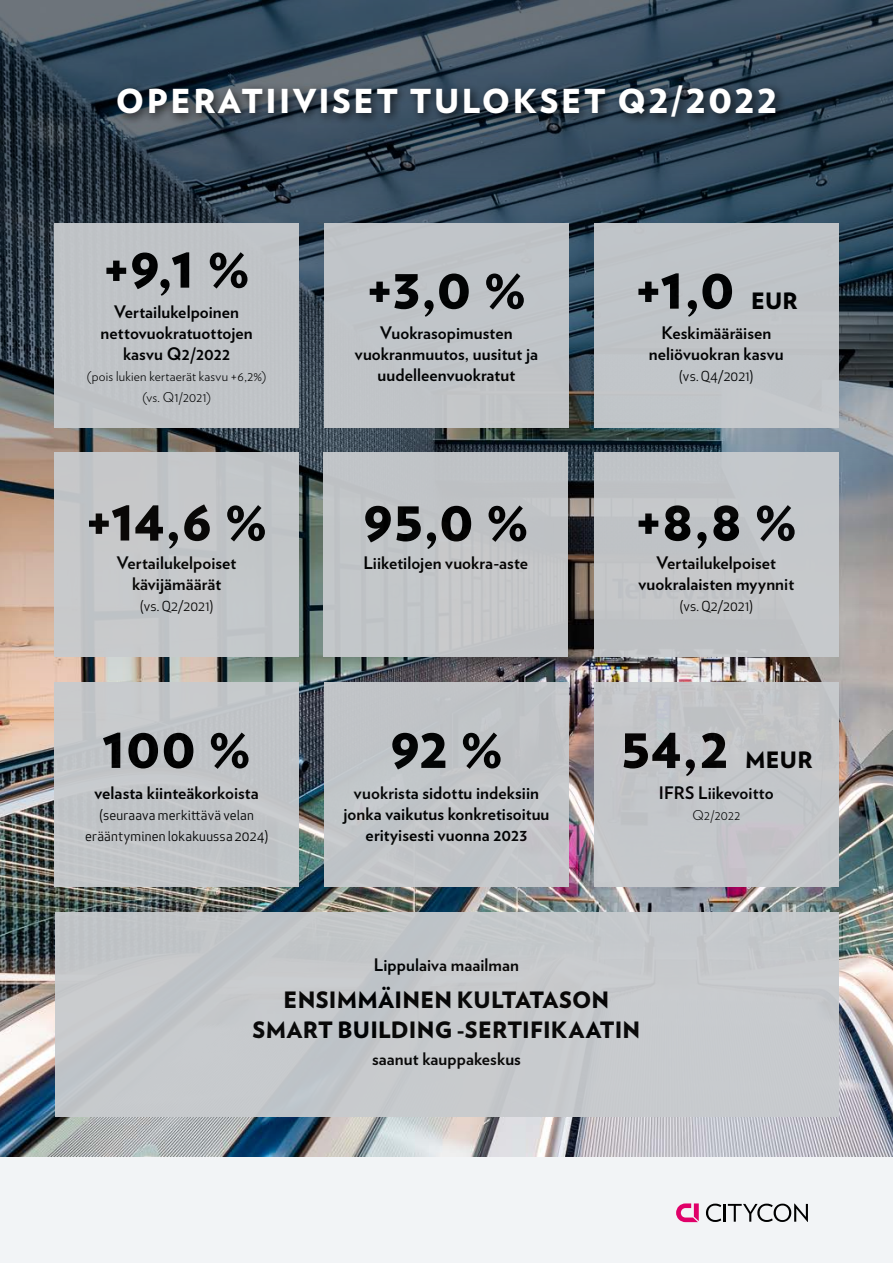
<style>
.page{position:relative;width:893px;height:1263px;background:#f2f4f6}
.page>*{position:absolute;margin:0;border:0;box-sizing:border-box;transform-origin:0 0}
.t1{font:900 58.5px "Verlag";color:#000}
.t2{font:900 33px "Verlag";letter-spacing:.075em;color:#fff}
.t3{font:900 22.5px/30px "Verlag";letter-spacing:.01em;color:#000;text-align:center}
.t4{font:700 17.25px/21px "Verlag";letter-spacing:.005em;color:#000;text-align:center}
.t5{font:13.5px/21px "Apex New";letter-spacing:.015em;color:#000;text-align:center}
.t6{font:300 13.5px/21px "Verlag";letter-spacing:.015em;color:#000;text-align:center}
</style>
<div class="page">
<img style="left:0;top:719px;width:893px;height:438px">
<img style="left:0;top:0;width:893px;height:719px">
<div style="left:112px;top:80px;width:675px;height:48px;background:#000;opacity:.75"></div>
<div style="left:55px;top:223px;width:244px;height:204px;background:#c0c3c7"></div>
<div style="left:324px;top:223px;width:245px;height:204px;background:#c0c4c8"></div>
<div style="left:594px;top:223px;width:244px;height:204px;background:#c0c4c8"></div>
<div style="left:594px;top:453px;width:244px;height:204px;background:#c8cbce"></div>
<div style="left:55px;top:453px;width:244px;height:204px;background:#c8cbce"></div>
<div style="left:594px;top:682px;width:244px;height:204px;background:#c8cbce"></div>
<div style="left:55px;top:913px;width:783px;height:204px;background:#c8cbce"></div>
<div style="left:324px;top:453px;width:244px;height:204px;background:#c1c4c7"></div>
<div style="left:324px;top:682px;width:245px;height:204px;background:#c1c4c7"></div>
<div style="left:55px;top:682px;width:244px;height:204px;background:#c1c4c8"></div>
<svg style="left:676px;top:1203px;width:23px;height:19px"></svg>
<svg style="left:706px;top:1203px;width:102px;height:19px"></svg>
<h2 class="t2" style="left:116px;top:74px;width:663px">OPERATIIVISET TULOKSET Q2/2022</h2>
<h1 class="t1" style="left:103px;top:218px;width:149px">+9,1 %</h1>
<p class="t4" style="left:101px;top:301px;width:154px">Vertailukelpoinen nettovuokratuottojen kasvu Q2/2022</p>
<p class="t6" style="left:87px;top:365px;width:181px">(pois lukien kertaerät kasvu +6,2%) (vs. Q1/2021)</p>
<h1 class="t1" style="left:85px;top:471px;width:184px">+14,6 %</h1>
<p class="t4" style="left:117px;top:551px;width:121px">Vertailukelpoiset kävijämäärät</p>
<p class="t5" style="left:140px;top:596px;width:75px">(vs. Q2/2021)</p>
<h1 class="t1" style="left:102px;top:698px;width:151px">100 %</h1>
<p class="t4" style="left:95px;top:781px;width:166px">velasta kiinteäkorkoista</p>
<p class="t5" style="left:85px;top:804px;width:184px">(seuraava merkittävä velan erääntyminen lokakuussa 2024)</p>
<h1 class="t1" style="left:366px;top:239px;width:162px">+3,0 %</h1>
<p class="t4" style="left:355px;top:322px;width:185px">Vuokrasopimusten vuokranmuutos, uusitut ja uudelleenvuokratut</p>
<h1 class="t1" style="left:362px;top:471px;width:168px">95,0 %</h1>
<p class="t4" style="left:363px;top:551px;width:166px">Liiketilojen vuokra-aste</p>
<h1 class="t1" style="left:389px;top:698px;width:116px">92 %</h1>
<p class="t4" style="left:344px;top:781px;width:207px">vuokrista sidottu indeksiin jonka vaikutus konkretisoituu erityisesti vuonna 2023</p>
<h1 class="t1" style="left:635px;top:239px;width:101px">+1,0</h1>
<h3 class="t3" style="left:751px;top:284px;width:48px">EUR</h3>
<p class="t4" style="left:649px;top:322px;width:136px">Keskimääräisen neliövuokran kasvu</p>
<p class="t5" style="left:679px;top:366px;width:76px">(vs. Q4/2021)</p>
<h1 class="t1" style="left:635px;top:471px;width:164px">+8,8 %</h1>
<p class="t4" style="left:638px;top:551px;width:157px">Vertailukelpoiset vuokralaisten myynnit</p>
<p class="t5" style="left:680px;top:596px;width:75px">(vs. Q2/2021)</p>
<h1 class="t1" style="left:620px;top:698px;width:110px">54,2</h1>
<h3 class="t3" style="left:745px;top:744px;width:69px">MEUR</h3>
<p class="t4" style="left:659px;top:781px;width:116px">IFRS Liikevoitto</p>
<p class="t6" style="left:692px;top:803px;width:49px">Q2/2022</p>
<p class="t4" style="left:374px;top:953px;width:147px">Lippulaiva maailman</p>
<h3 class="t3" style="left:253px;top:983px;width:389px">ENSIMMÄINEN KULTATASON<br>SMART BUILDING -SERTIFIKAATIN</h3>
<p class="t4" style="left:372px;top:1048px;width:150px">saanut kauppakeskus</p>
</div>
